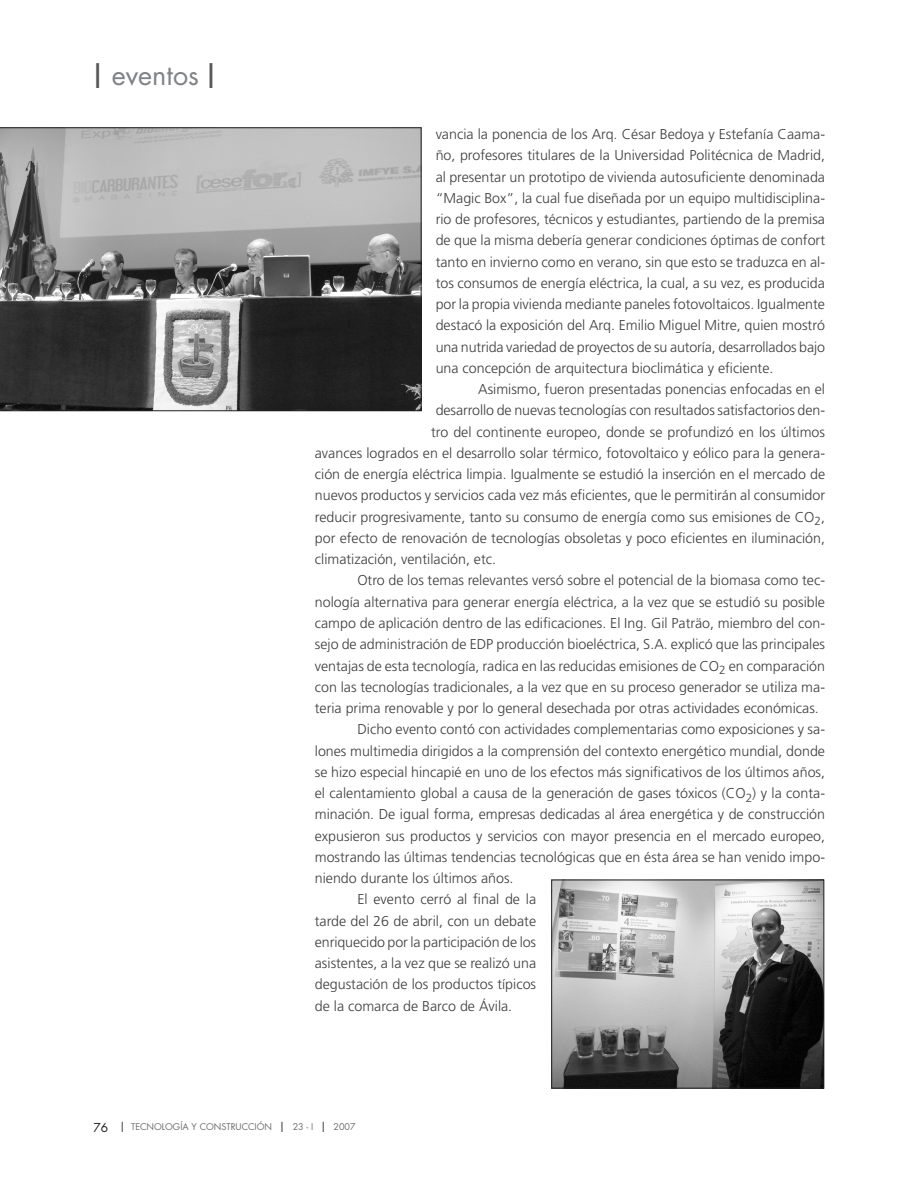
<style>
.page{position:relative;width:918px;height:1188px;background:#fff}
.page>*{position:absolute;margin:0;border:0;box-sizing:border-box;transform-origin:0 0}
.t1{font:27px "Futura";color:#808285}
.Mancha_1_columna{font:300 14.25px/21.3px "Frutiger";color:#3e3e3f;text-align:justify}
.t2{font:9px "Futura";color:#6c6d70}
.s1{font-size:33px;color:#57585a}
.s2{font-size:12px;color:#231f20}
.s3{font-size:13.5px;color:#57585a}
</style>
<div class="page">
<svg style="left:0;top:128px;width:421px;height:283px;background:#7c7c7c"></svg>
<img style="left:553px;top:882px;width:269px;height:204px">
<div style="left:551px;top:880px;width:273px;height:208px;border:1px solid #231f20"></div>
<p class="t1" style="left:94px;top:58px;width:123px"><span class="s1">I</span> eventos <span class="s1">I</span></p>
<p class="Mancha_1_columna" style="left:436px;top:123px;width:391px">vancia la ponencia de los Arq. César Bedoya y Estefanía Caama&shy;ño, profesores titulares de la Universidad Politécnica de Madrid, al presentar un prototipo de vivienda autosuficiente denominada “Magic Box”, la cual fue diseñada por un equipo multidisciplina&shy;rio de profesores, técnicos y estudiantes, partiendo de la premisa de que la misma debería generar condiciones óptimas de confort tanto en invierno como en verano, sin que esto se traduzca en al&shy;tos consumos de energía eléctrica, la cual, a su vez, es producida por la propia vivienda mediante paneles fotovoltaicos. Igualmente destacó la exposición del Arq. Emilio Miguel Mitre, quien mostró una nutrida variedad de proyectos de su autoría, desarrollados bajo una concepción de arquitectura bioclimática y eficiente.</p>
<p class="Mancha_1_columna" style="left:478px;top:379px;width:348px">Asimismo, fueron presentadas ponencias enfocadas en el</p>
<p class="Mancha_1_columna" style="left:436px;top:400px;width:391px">desarrollo de nuevas tecnologías con resultados satisfactorios den-</p>
<p class="Mancha_1_columna" style="left:431px;top:421px;width:395px">tro del continente europeo, donde se profundizó en los últimos</p>
<p class="Mancha_1_columna" style="left:315px;top:442px;width:512px">avances logrados en el desarrollo solar térmico, fotovoltaico y eólico para la genera-</p>
<p class="Mancha_1_columna" style="left:315px;top:464px;width:512px">ción de energía eléctrica limpia. Igualmente se estudió la inserción en el mercado de</p>
<p class="Mancha_1_columna" style="left:315px;top:485px;width:512px">nuevos productos y servicios cada vez más eficientes, que le permitirán al consumidor</p>
<p class="Mancha_1_columna" style="left:315px;top:506px;width:512px">reducir progresivamente, tanto su consumo de energía como sus emisiones de CO<sub>2</sub>,</p>
<p class="Mancha_1_columna" style="left:315px;top:527px;width:512px">por efecto de renovación de tecnologías obsoletas y poco eficientes en iluminación,</p>
<p class="Mancha_1_columna" style="left:315px;top:549px;width:183px">climatización, ventilación, etc.</p>
<p class="Mancha_1_columna" style="left:315px;top:570px;width:512px;text-indent:43px">Otro de los temas relevantes versó sobre el potencial de la biomasa como tec&shy;nología alternativa para generar energía eléctrica, a la vez que se estudió su posible campo de aplicación dentro de las edificaciones. El Ing. Gil Paträo, miembro del con&shy;sejo de administración de EDP producción bioeléctrica, S.A. explicó que las principales ventajas de esta tecnología, radica en las reducidas emisiones de CO<sub>2</sub> en comparación con las tecnologías tradicionales, a la vez que en su proceso generador se utiliza ma&shy;teria prima renovable y por lo general desechada por otras actividades económicas.</p>
<p class="Mancha_1_columna" style="left:315px;top:719px;width:512px;text-indent:43px">Dicho evento contó con actividades complementarias como exposiciones y sa&shy;lones multimedia dirigidos a la comprensión del contexto energético mundial, donde se hizo especial hincapié en uno de los efectos más significativos de los últimos años, el calentamiento global a causa de la generación de gases tóxicos (CO<sub>2</sub>) y la conta&shy;minación. De igual forma, empresas dedicadas al área energética y de construcción expusieron sus productos y servicios con mayor presencia en el mercado europeo, mostrando las últimas tendencias tecnológicas que en ésta área se han venido impo&shy;niendo durante los últimos años.</p>
<p class="Mancha_1_columna" style="left:315px;top:889px;width:223px;text-indent:43px">El evento cerró al final de la tarde del 26 de abril, con un debate enriquecido por la participación de los asistentes, a la vez que se realizó una degustación de los productos típicos de la comarca de Barco de Ávila.</p>
<p class="t2" style="left:93px;top:1121px;width:264px"><span class="s2">76</span> <span class="s3">I</span> TECNOLOGÍA Y CONSTRUCCIÓN <span class="s3">I</span> 23 - I <span class="s3">I</span> 2007</p>
</div>
